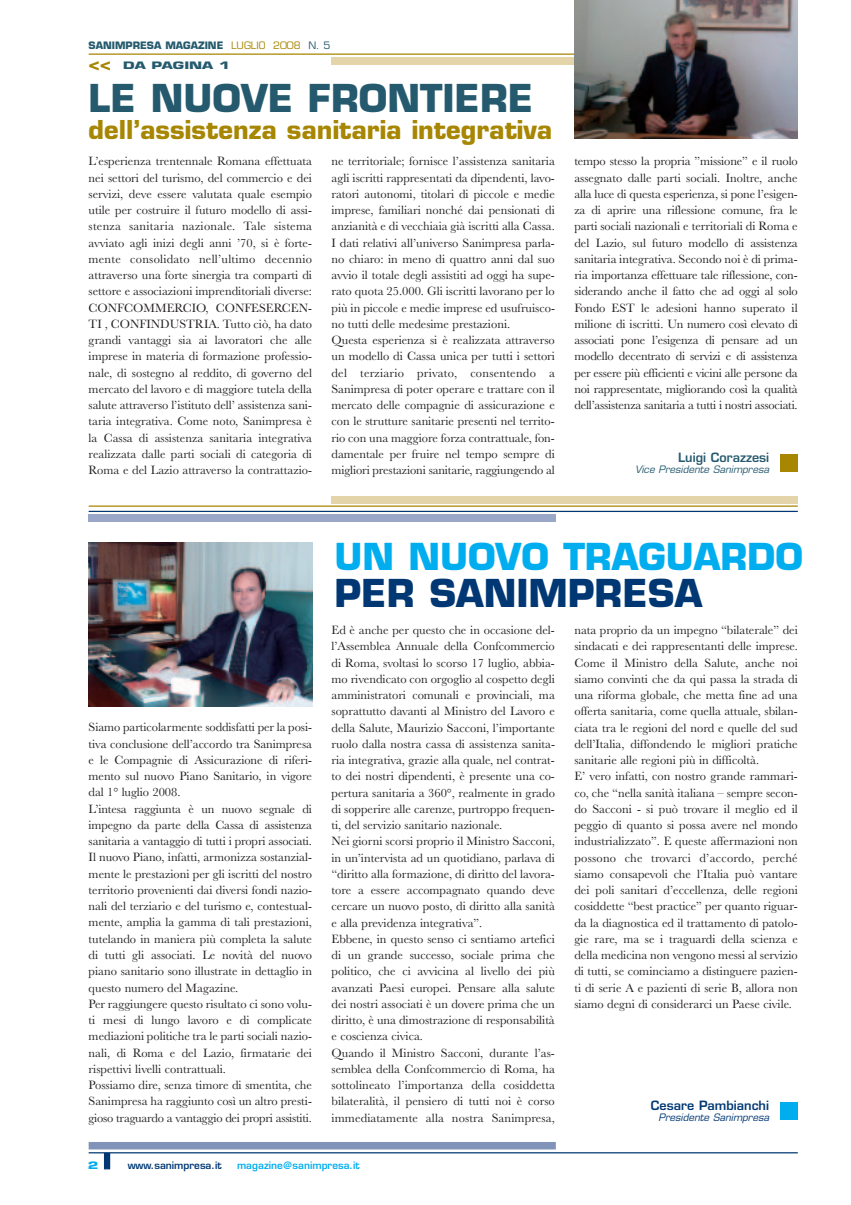
<style>
.page{position:relative;width:851px;height:1205px;background:#fff}
.page>*{position:absolute;margin:0;border:0;box-sizing:border-box;transform-origin:0 0}
.t1{font:700 37.5px "Eurostile";color:#255a6e}
.t2{font:700 37.5px "Eurostile";color:#013874}
.t3{font:700 36.25px "Eurostile";color:#00aeef}
.t4{font:700 25.38px "Eurostile";color:#a78602}
.t5{font:12.5px/16.2px "Baskerville";color:#231f20}
.t6{font:600 12.5px "Eurostile";color:#013874}
.t7{font:600 12.5px "Eurostile";color:#255a6e}
.t8{font:700 10px "Eurostile";color:#255a6e}
.t9{font:italic 10px "Eurostile";color:#255a6e}
.t10{font:600 10px "Eurostile";color:#00aeef}
.t11{font:italic 10px "Eurostile";color:#013874}
.t12{font:600 10px "Eurostile";color:#013874}
.t13{font:700 10px "Eurostile";color:#255a6e;scale:1.5 1}
.t14{font:700 10px "Eurostile";color:#00aeef;scale:1.5 1}
.s1{font-weight:400;color:#a78602}
.s2{font-weight:400}
.s3{font-size:18.75px;color:#a78602}
</style>
<div class="page">
<div style="left:89px;top:1142px;width:466px;height:7px;background:#8293ba"></div>
<div style="left:104px;top:1153px;width:6px;height:16px;background:#013874"></div>
<div style="left:331px;top:57px;width:355px;height:7px;background:#e3d4a9"></div>
<hr style="left:89px;top:1152px;width:708px;height:1px;background:#013874">
<hr style="left:89px;top:53px;width:708px;height:2px;background:#a78602">
<div style="left:89px;top:514px;width:466px;height:7px;background:#9ba7c9"></div>
<hr style="left:89px;top:511px;width:708px;height:1px;background:#013874">
<img style="left:574px;top:1px;width:223px;height:138px">
<div style="left:780px;top:454px;width:17px;height:17px;background:#a78602"></div>
<img style="left:89px;top:542px;width:223px;height:164px">
<div style="left:780px;top:1102px;width:17px;height:17px;background:#00aeef"></div>
<div style="left:331px;top:496px;width:466px;height:7px;background:#e3d4a9"></div>
<hr style="left:89px;top:505px;width:708px;height:2px;background:#a78602">
<p class="t8" style="left:89px;top:42px;width:243px">SANIMPRESA MAGAZINE <span class="s1">LUGLIO 2008</span> <span class="s2">N. 5</span></p>
<h1 class="t1" style="left:89px;top:84px;width:446px">LE NUOVE FRONTIERE</h1>
<h3 class="t4" style="left:89px;top:120px;width:465px">dell’assistenza sanitaria integrativa</h3>
<p class="t13" style="left:89px;top:61px;width:96px"><span class="s3">&lt;&lt;</span> DA PAGINA 1</p>
<p class="t5" style="left:89px;top:153px;width:225px;text-align:justify">L’esperienza trentennale Romana effettuata nei settori del turismo, del commercio e dei servizi, deve essere valutata quale esempio utile per costruire il futuro modello di assi&shy;stenza sanitaria nazionale. Tale sistema avviato agli inizi degli anni ’70, si è forte&shy;mente consolidato nell’ultimo decennio attraverso una forte sinergia tra comparti di settore e associazioni imprenditoriali diverse:<br>CONFCOMMERCIO, CONFESERCEN-TI , CONFINDUSTRIA. Tutto ciò, ha dato grandi vantaggi sia ai lavoratori che alle imprese in materia di formazione professio&shy;nale, di sostegno al reddito, di governo del mercato del lavoro e di maggiore tutela della salute attraverso l’istituto dell’ assistenza sani&shy;taria integrativa. Come noto, Sanimpresa è la Cassa di assistenza sanitaria integrativa realizzata dalle parti sociali di categoria di Roma e del Lazio attraverso la contrattazio-</p>
<p class="t5" style="left:331px;top:153px;width:225px">ne territoriale; fornisce l’assistenza sanitaria agli iscritti rappresentati da dipendenti, lavo&shy;ratori autonomi, titolari di piccole e medie imprese, familiari nonché dai pensionati di anzianità e di vecchiaia già iscritti alla Cassa.<br>I dati relativi all’universo Sanimpresa parla&shy;no chiaro: in meno di quattro anni dal suo avvio il totale degli assistiti ad oggi ha supe&shy;rato quota 25.000. Gli iscritti lavorano per lo più in piccole e medie imprese ed usufruisco&shy;no tutti delle medesime prestazioni.<br>Questa esperienza si è realizzata attraverso un modello di Cassa unica per tutti i settori del terziario privato, consentendo a Sanimpresa di poter operare e trattare con il mercato delle compagnie di assicurazione e con le strutture sanitarie presenti nel territo&shy;rio con una maggiore forza contrattuale, fon&shy;damentale per fruire nel tempo sempre di migliori prestazioni sanitarie, raggiungendo al</p>
<p class="t5" style="left:574px;top:153px;width:225px;text-align:justify">tempo stesso la propria ”missione” e il ruolo assegnato dalle parti sociali. Inoltre, anche alla luce di questa esperienza, si pone l’esigen&shy;za di aprire una riflessione comune, fra le parti sociali nazionali e territoriali di Roma e del Lazio, sul futuro modello di assistenza sanitaria integrativa. Secondo noi è di prima&shy;ria importanza effettuare tale riflessione, con&shy;siderando anche il fatto che ad oggi al solo Fondo EST le adesioni hanno superato il milione di iscritti. Un numero così elevato di associati pone l’esigenza di pensare ad un modello decentrato di servizi e di assistenza per essere più efficienti e vicini alle persone da noi rappresentate, migliorando così la qualità dell’assistenza sanitaria a tutti i nostri associati.</p>
<p class="t7" style="left:678px;top:452px;width:92px">Luigi Corazzesi</p>
<p class="t9" style="left:635px;top:466px;width:135px">Vice Presidente Sanimpresa</p>
<p class="t5" style="left:89px;top:719px;width:225px">Siamo particolarmente soddisfatti per la posi&shy;tiva conclusione dell’accordo tra Sanimpresa e le Compagnie di Assicurazione di riferi&shy;mento sul nuovo Piano Sanitario, in vigore dal 1° luglio 2008.<br>L’intesa raggiunta è un nuovo segnale di impegno da parte della Cassa di assistenza sanitaria a vantaggio di tutti i propri associati.<br>Il nuovo Piano, infatti, armonizza sostanzial&shy;mente le prestazioni per gli iscritti del nostro territorio provenienti dai diversi fondi nazio&shy;nali del terziario e del turismo e, contestual&shy;mente, amplia la gamma di tali prestazioni, tutelando in maniera più completa la salute di tutti gli associati. Le novità del nuovo piano sanitario sono illustrate in dettaglio in questo numero del Magazine.<br>Per raggiungere questo risultato ci sono volu&shy;ti mesi di lungo lavoro e di complicate mediazioni politiche tra le parti sociali nazio&shy;nali, di Roma e del Lazio, firmatarie dei rispettivi livelli contrattuali.<br>Possiamo dire, senza timore di smentita, che Sanimpresa ha raggiunto così un altro presti&shy;gioso traguardo a vantaggio dei propri assistiti.</p>
<h2 class="t3" style="left:334px;top:542px;width:470px">UN NUOVO TRAGUARDO</h2>
<h1 class="t2" style="left:334px;top:579px;width:369px">PER SANIMPRESA</h1>
<p class="t5" style="left:331px;top:621px;width:225px">Ed è anche per questo che in occasione del&shy;l’Assemblea Annuale della Confcommercio di Roma, svoltasi lo scorso 17 luglio, abbia&shy;mo rivendicato con orgoglio al cospetto degli amministratori comunali e provinciali, ma soprattutto davanti al Ministro del Lavoro e della Salute, Maurizio Sacconi, l’importante ruolo dalla nostra cassa di assistenza sanita&shy;ria integrativa, grazie alla quale, nel contrat&shy;to dei nostri dipendenti, è presente una co&shy;pertura sanitaria a 360°, realmente in grado di sopperire alle carenze, purtroppo frequen&shy;ti, del servizio sanitario nazionale.<br>Nei giorni scorsi proprio il Ministro Sacconi, in un’intervista ad un quotidiano, parlava di “diritto alla formazione, di diritto del lavora&shy;tore a essere accompagnato quando deve cercare un nuovo posto, di diritto alla sanità e alla previdenza integrativa”.<br>Ebbene, in questo senso ci sentiamo artefici di un grande successo, sociale prima che politico, che ci avvicina al livello dei più avanzati Paesi europei. Pensare alla salute dei nostri associati è un dovere prima che un diritto, è una dimostrazione di responsabilità e coscienza civica.<br>Quando il Ministro Sacconi, durante l’as&shy;semblea della Confcommercio di Roma, ha sottolineato l’importanza della cosiddetta bilateralità, il pensiero di tutti noi è corso immediatamente alla nostra Sanimpresa,</p>
<p class="t5" style="left:574px;top:621px;width:225px">nata proprio da un impegno “bilaterale” dei sindacati e dei rappresentanti delle imprese.<br>Come il Ministro della Salute, anche noi siamo convinti che da qui passa la strada di una riforma globale, che metta fine ad una offerta sanitaria, come quella attuale, sbilan&shy;ciata tra le regioni del nord e quelle del sud dell’Italia, diffondendo le migliori pratiche sanitarie alle regioni più in difficoltà.<br>E’ vero infatti, con nostro grande rammari&shy;co, che “nella sanità italiana – sempre secon&shy;do Sacconi - si può trovare il meglio ed il peggio di quanto si possa avere nel mondo industrializzato”. E queste affermazioni non possono che trovarci d’accordo, perché siamo consapevoli che l’Italia può vantare dei poli sanitari d’eccellenza, delle regioni cosiddette “best practice” per quanto riguar&shy;da la diagnostica ed il trattamento di patolo&shy;gie rare, ma se i traguardi della scienza e della medicina non vengono messi al servizio di tutti, se cominciamo a distinguere pazien&shy;ti di serie A e pazienti di serie B, allora non siamo degni di considerarci un Paese civile.</p>
<p class="t6" style="left:650px;top:1100px;width:120px">Cesare Pambianchi</p>
<p class="t11" style="left:658px;top:1114px;width:112px">Presidente Sanimpresa</p>
<p class="t14" style="left:88px;top:1161px;width:9px">2</p>
<p class="t12" style="left:128px;top:1161px;width:95px">www.sanimpresa.it</p>
<p class="t10" style="left:237px;top:1161px;width:124px">magazine@sanimpresa.it</p>
</div>
